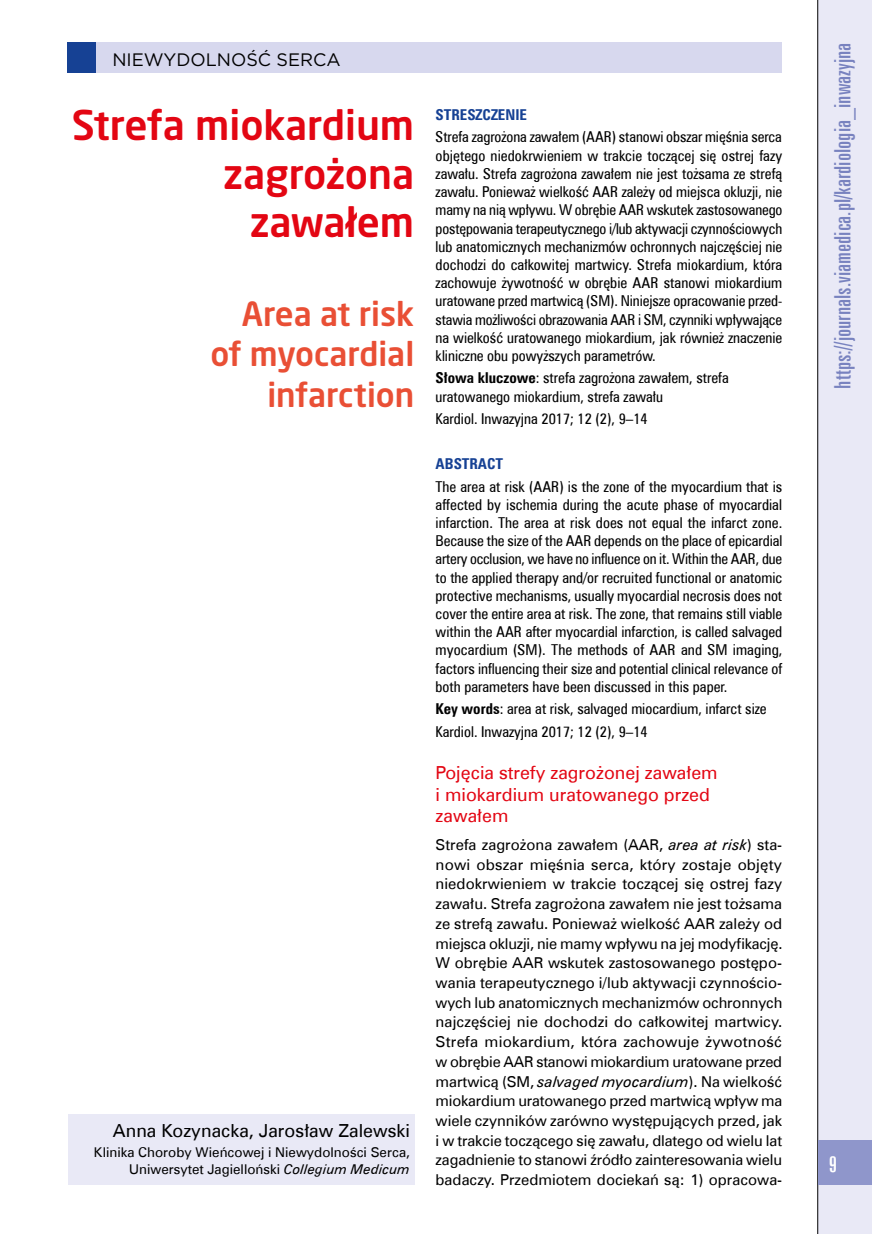
<style>
.page{position:relative;width:872px;height:1234px;background:#fff}
.page>*{position:absolute;margin:0;border:0;box-sizing:border-box;transform-origin:0 0}
.t1{font:500 40.5px/48.6px "Neo Sans Pro";color:#e30613;text-align:right}
.t2{font:500 33px/40.5px "Neo Sans Pro";color:#e94f35;text-align:right}
.t3{font:22.5px "Zurich X Cn EU";color:#7882bf;scale:1.07 1}
.t4{font:22.5px "Zurich X Cn EU";color:#fff;scale:1.07 1}
.t5{font:18px/21.1px "Zurich EU";color:#e30613}
.t6{font:18px "Zurich EU";color:#000}
.t7{font:18px "Gotham";color:#000}
.t8{font:15px/18.1px "Zurich Cn EU";color:#000;text-align:justify}
.t9{font:15px/19.6px "Zurich EU";color:#000;text-align:justify}
.t10{font:700 15px "Zurich Cn EU";color:#164194}
.t11{font:13.5px/16.5px "Zurich EU";color:#000;text-align:right}
.s1{font-style:italic}
.s2{font-weight:700}
</style>
<div class="page">
<div style="left:817px;top:0;width:55px;height:1233px;background:#e9e9f6"></div>
<hr style="left:817px;top:0;width:1px;height:1233px;background:#000">
<div style="left:817px;top:1140px;width:55px;height:44px;background:#8f96cb"></div>
<div style="left:68px;top:1114px;width:347px;height:70px;background:#e9e9f6"></div>
<div style="left:67px;top:43px;width:714px;height:30px;background:#d7d8ee"></div>
<div style="left:67px;top:43px;width:28px;height:30px;background:#164194"></div>
<p class="t7" style="left:112px;top:48px;width:230px">NIEWYDOLNOŚĆ SERCA</p>
<h1 class="t1" style="left:72px;top:100px;width:344px">Strefa miokardium zagrożona zawałem</h1>
<h2 class="t2" style="left:210px;top:292px;width:205px">Area at risk of myocardial infarction</h2>
<p class="t6" style="left:113px;top:1119px;width:298px">Anna Kozynacka, Jarosław Zalewski</p>
<p class="t11" style="left:94px;top:1143px;width:317px">Klinika Choroby Wieńcowej i Niewydolności Serca,<br>Uniwersytet Jagielloński <span class="s1">Collegium Medicum</span></p>
<p class="t10" style="left:435px;top:105px;width:93px">STRESZCZENIE</p>
<p class="t8" style="left:435px;top:128px;width:348px">Strefa zagrożona zawałem (AAR) stanowi obszar mięśnia serca objętego niedokrwieniem w trakcie toczącej się ostrej fazy zawału. Strefa zagrożona zawałem nie jest tożsama ze strefą zawału. Ponieważ wielkość AAR zależy od miejsca okluzji, nie mamy na nią wpływu. W obrębie AAR wskutek zastosowanego postępowania terapeutycznego i/lub aktywacji czynnościowych lub anatomicznych mechanizmów ochronnych najczęściej nie dochodzi do całkowitej martwicy. Strefa miokardium, która zachowuje żywotność w obrębie AAR stanowi miokardium uratowane przed martwicą (SM). Niniejsze opracowanie przed&shy;stawia możliwości obrazowania AAR i SM, czynniki wpływające na wielkość uratowanego miokardium, jak również znaczenie kliniczne obu powyższych parametrów.</p>
<p class="t8" style="left:435px;top:369px;width:295px"><span class="s2">Słowa kluczowe</span>: strefa zagrożona zawałem, strefa uratowanego miokardium, strefa zawału</p>
<p class="t8" style="left:435px;top:409px;width:214px">Kardiol. Inwazyjna 2017; 12 (2), 9–14</p>
<p class="t10" style="left:435px;top:454px;width:69px">ABSTRACT</p>
<p class="t8" style="left:435px;top:477px;width:348px">The area at risk (AAR) is the zone of the myocardium that is affected by ischemia during the acute phase of myocardial infarction. The area at risk does not equal the infarct zone.<br>Because the size of the AAR depends on the place of epicardial artery occlusion, we have no influence on it. Within the AAR, due to the applied therapy and/or recruited functional or anatomic protective mechanisms, usually myocardial necrosis does not cover the entire area at risk. The zone, that remains still viable within the AAR after myocardial infarction, is called salvaged myocardium (SM). The methods of AAR and SM imaging, factors influencing their size and potential clinical relevance of both parameters have been discussed in this paper.</p>
<p class="t8" style="left:435px;top:697px;width:332px;line-height:22.5px"><span class="s2">Key words</span>: area at risk, salvaged miocardium, infarct size<br>Kardiol. Inwazyjna 2017; 12 (2), 9–14</p>
<p class="t5" style="left:435px;top:762px;width:284px">Pojęcia strefy zagrożonej zawałem i miokardium uratowanego przed zawałem</p>
<p class="t9" style="left:435px;top:834px;width:348px">Strefa zagrożona zawałem (AAR, <span class="s1">area at risk</span>) sta&shy;nowi obszar mięśnia serca, który zostaje objęty niedokrwieniem w trakcie toczącej się ostrej fazy zawału. Strefa zagrożona zawałem nie jest tożsama ze strefą zawału. Ponieważ wielkość AAR zależy od miejsca okluzji, nie mamy wpływu na jej modyfikację.<br>W obrębie AAR wskutek zastosowanego postępo&shy;wania terapeutycznego i/lub aktywacji czynnościo&shy;wych lub anatomicznych mechanizmów ochronnych najczęściej nie dochodzi do całkowitej martwicy.<br>Strefa miokardium, która zachowuje żywotność w obrębie AAR stanowi miokardium uratowane przed martwicą (SM, <span class="s1">salvaged myocardium</span>). Na wielkość miokardium uratowanego przed martwicą wpływ ma wiele czynników zarówno występujących przed, jak i w trakcie toczącego się zawału, dlatego od wielu lat zagadnienie to stanowi źródło zainteresowania wielu badaczy. Przedmiotem dociekań są: 1) opracowa-</p>
<h3 class="t3" style="left:829px;top:388px;width:325px;rotate:-90deg">https://journals.viamedica.pl/kardiologia_inwazyjna</h3>
<h3 class="t4" style="left:828px;top:1150px;width:9px">9</h3>
</div>
